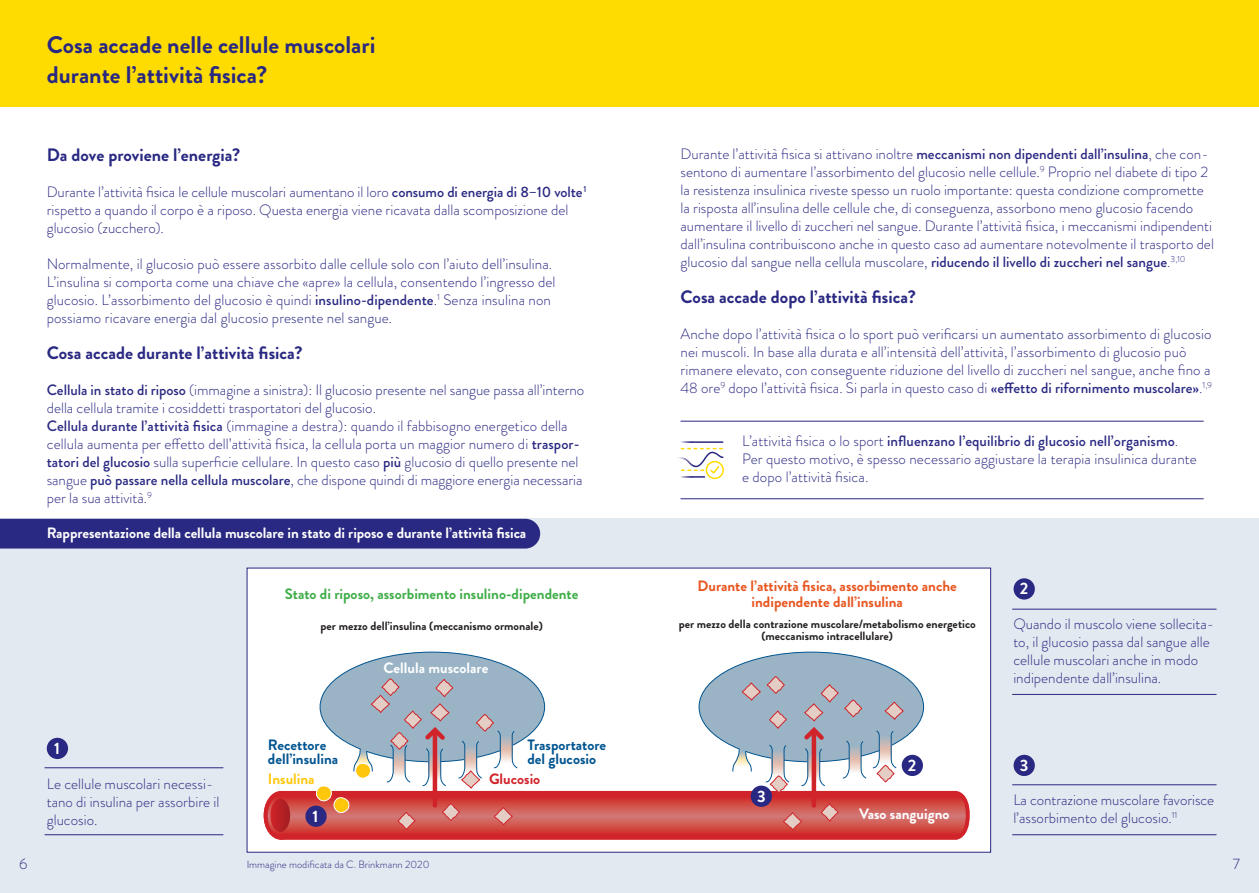
<style>
.page{position:relative;width:1259px;height:893px;background:#fff}
.page>*{position:absolute;margin:0;border:0;box-sizing:border-box;transform-origin:0 0}
.t1{font:700 24px/30px "Brandon Grotesque";color:#292882}
.t2{font:700 18px "Brandon Grotesque";color:#292882}
.t3{font:700 16.5px "Brandon Grotesque";color:#fff}
.t4{font:300 15px/18px "Brandon Grotesque";color:#292882}
.t5{font:700 15px "Brandon Grotesque";letter-spacing:-.005em;color:#fff}
.t6{font:700 15px/16.5px "Brandon Grotesque";color:#e85620;text-align:center}
.t7{font:700 15px/13.5px "Brandon Grotesque";color:#015490}
.t8{font:700 15px "Brandon Grotesque";color:#40ae49}
.t9{font:700 15px "Brandon Grotesque";color:#fec70c}
.t10{font:700 15px "Brandon Grotesque";color:#d1232a}
.t11{font:700 12px/12px "Brandon Grotesque";color:#231f20;text-align:center}
.t12{font:300 10.5px "Brandon Grotesque";color:#292882}
.s1{font-weight:500}
</style>
<div class="page">
<div style="left:0;top:0;width:629px;height:106px;background:#ffdc01"></div>
<div style="left:629px;top:0;width:630px;height:106px;background:#ffdc01"></div>
<div style="left:0;top:519px;width:1259px;height:374px;background:#e3e9f0"></div>
<div style="left:247px;top:568px;width:744px;height:285px;background:#fff;border:1px solid #292882"></div>
<div style="left:264px;top:791px;width:34px;height:49px;border:4px solid #d1232a;border-radius:50%"></div>
<hr style="left:680px;top:421px;width:523px;height:1px;background:#292882">
<hr style="left:680px;top:498px;width:523px;height:1px;background:#292882">
<div style="left:320px;top:652px;width:224px;height:110px;background:#9ab4c5;border-radius:50%"></div>
<div style="left:699px;top:652px;width:224px;height:110px;background:#9ab4c5;border-radius:50%"></div>
<svg style="left:265px;top:676px;width:705px;height:164px"></svg>
<div style="left:305px;top:806px;width:22px;height:21px;background:#292882;border-radius:50%"></div>
<div style="left:47px;top:738px;width:21px;height:21px;background:#292882;border-radius:50%"></div>
<div style="left:1013px;top:755px;width:22px;height:21px;background:#292882;border-radius:50%"></div>
<div style="left:1013px;top:578px;width:22px;height:22px;background:#292882;border-radius:50%"></div>
<div style="left:901px;top:755px;width:22px;height:21px;background:#292882;border-radius:50%"></div>
<div style="left:750px;top:786px;width:22px;height:21px;background:#292882;border-radius:50%"></div>
<hr style="left:45px;top:767px;width:178px;height:1px;background:#292882">
<hr style="left:1012px;top:784px;width:204px;height:1px;background:#292882">
<hr style="left:1012px;top:609px;width:204px;height:1px;background:#292882">
<hr style="left:1012px;top:694px;width:204px;height:1px;background:#292882">
<hr style="left:45px;top:834px;width:178px;height:1px;background:#292882">
<hr style="left:1012px;top:834px;width:204px;height:1px;background:#292882">
<div style="left:705px;top:461px;width:19px;height:18px;border:2px solid #ffdc01;border-radius:50%"></div>
<svg style="left:678px;top:441px;width:45px;height:38px"></svg>
<div style="left:0;top:519px;width:540px;height:30px;background:#292882"></div>
<h1 class="t1" style="left:47px;top:30px;width:330px">Cosa accade nelle cellule muscolari durante l’attività fisica?</h1>
<p class="t2" style="left:47px;top:143px;width:195px">Da dove proviene l’energia?</p>
<p class="t4" style="left:47px;top:183px;width:541px">Durante l’attività fisica le cellule muscolari aumentano il loro <span class="s1">consumo di energia di 8–10 volte</span><sup>1 </sup>rispetto a quando il corpo è a riposo. Questa energia viene ricavata dalla scomposizione del glucosio (zucchero).</p>
<p class="t4" style="left:47px;top:255px;width:510px">Normalmente, il glucosio può essere assorbito dalle cellule solo con l’aiuto dell’insulina.<br>L’insulina si comporta come una chiave che «apre» la cellula, consentendo l’ingresso del glucosio. L’assorbimento del glucosio è quindi <span class="s1">insulino-dipendente</span>.<sup>1</sup> Senza insulina non possiamo ricavare energia dal glucosio presente nel sangue.</p>
<p class="t2" style="left:47px;top:341px;width:257px">Cosa accade durante l’attività fisica?</p>
<p class="t4" style="left:47px;top:381px;width:539px"><span class="s1">Cellula in stato di riposo</span> (immagine a sinistra): Il glucosio presente nel sangue passa all’interno della cellula tramite i cosiddetti trasportatori del glucosio.<br><span class="s1">Cellula durante l’attività fisica</span> (immagine a destra): quando il fabbisogno energetico della cellula aumenta per effetto dell’attività fisica, la cellula porta un maggior numero di <span class="s1">traspor&shy;tatori del glucosio</span> sulla superficie cellulare. In questo caso <span class="s1">più</span> glucosio di quello presente nel sangue <span class="s1">può passare nella cellula muscolare</span>, che dispone quindi di maggiore energia necessaria per la sua attività.<sup>9</sup></p>
<p class="t5" style="left:47px;top:522px;width:481px">Rappresentazione della cellula muscolare in stato di riposo e durante l’attività fisica</p>
<p class="t4" style="left:680px;top:145px;width:535px">Durante l’attività fisica si attivano inoltre <span class="s1">meccanismi non dipendenti dall’insulina</span>, che con&shy;sentono di aumentare l’assorbimento del glucosio nelle cellule.<sup>9</sup> Proprio nel diabete di tipo 2 la resistenza insulinica riveste spesso un ruolo importante: questa condizione compromette la risposta all’insulina delle cellule che, di conseguenza, assorbono meno glucosio facendo aumentare il livello di zuccheri nel sangue. Durante l’attività fisica, i meccanismi indipendenti dall’insulina contribuiscono anche in questo caso ad aumentare notevolmente il trasporto del glucosio dal sangue nella cellula muscolare, <span class="s1">riducendo il livello di zuccheri nel sangue</span>.<sup>3,10</sup></p>
<p class="t2" style="left:680px;top:285px;width:237px">Cosa accade dopo l’attività fisica?</p>
<p class="t4" style="left:680px;top:325px;width:533px">Anche dopo l’attività fisica o lo sport può verificarsi un aumentato assorbimento di glucosio nei muscoli. In base alla durata e all’intensità dell’attività, l’assorbimento di glucosio può rimanere elevato, con conseguente riduzione del livello di zuccheri nel sangue, anche fino a 48 ore<sup>9</sup> dopo l’attività fisica. Si parla in questo caso di <span class="s1">«effetto di rifornimento muscolare»</span>.<sup>1,9</sup></p>
<p class="t4" style="left:742px;top:432px;width:456px">L’attività fisica o lo sport <span class="s1">influenzano l’equilibrio di glucosio nell’organismo</span>.<br>Per questo motivo, è spesso necessario aggiustare la terapia insulinica durante e dopo l’attività fisica.</p>
<p class="t6" style="left:697px;top:578px;width:261px">Durante l’attività fisica, assorbimento anche indipendente dall’insulina</p>
<p class="t8" style="left:285px;top:584px;width:295px">Stato di riposo, assorbimento insulino-dipendente</p>
<p class="t11" style="left:321px;top:620px;width:224px">per mezzo dell’insulina (meccanismo ormonale)</p>
<p class="t11" style="left:679px;top:618px;width:298px">per mezzo della contrazione muscolare/metabolismo energetico (meccanismo intracellulare)</p>
<p class="t5" style="left:383px;top:657px;width:106px">Cellula muscolare</p>
<p class="t3" style="left:1019px;top:577px;width:10px">2</p>
<p class="t4" style="left:1013px;top:615px;width:202px">Quando il muscolo viene sollecita&shy;to, il glucosio passa dal sangue alle cellule muscolari anche in modo indipendente dall’insulina.</p>
<p class="t4" style="left:19px;top:855px;width:10px">6</p>
<p class="t3" style="left:54px;top:737px;width:7px">1</p>
<p class="t4" style="left:47px;top:775px;width:174px">Le cellule muscolari necessi&shy;tano di insulina per assorbire il glucosio.</p>
<p class="t7" style="left:268px;top:739px;width:72px">Recettore dell’insulina</p>
<p class="t7" style="left:527px;top:739px;width:80px">Trasportatore del glucosio</p>
<p class="t9" style="left:268px;top:769px;width:48px">Insulina</p>
<p class="t10" style="left:489px;top:769px;width:53px">Glucosio</p>
<p class="t3" style="left:313px;top:804px;width:7px">1</p>
<p class="t3" style="left:757px;top:784px;width:10px">3</p>
<p class="t3" style="left:908px;top:754px;width:10px">2</p>
<p class="t5" style="left:859px;top:804px;width:92px">Vaso sanguigno</p>
<p class="t3" style="left:1019px;top:754px;width:10px">3</p>
<p class="t4" style="left:1013px;top:790px;width:202px">La contrazione muscolare favorisce l’assorbimento del glucosio.<sup>11</sup></p>
<p class="t12" style="left:247px;top:858px;width:184px">Immagine modificata da C. Brinkmann 2020</p>
<p class="t4" style="left:1232px;top:855px;width:9px">7</p>
</div>
